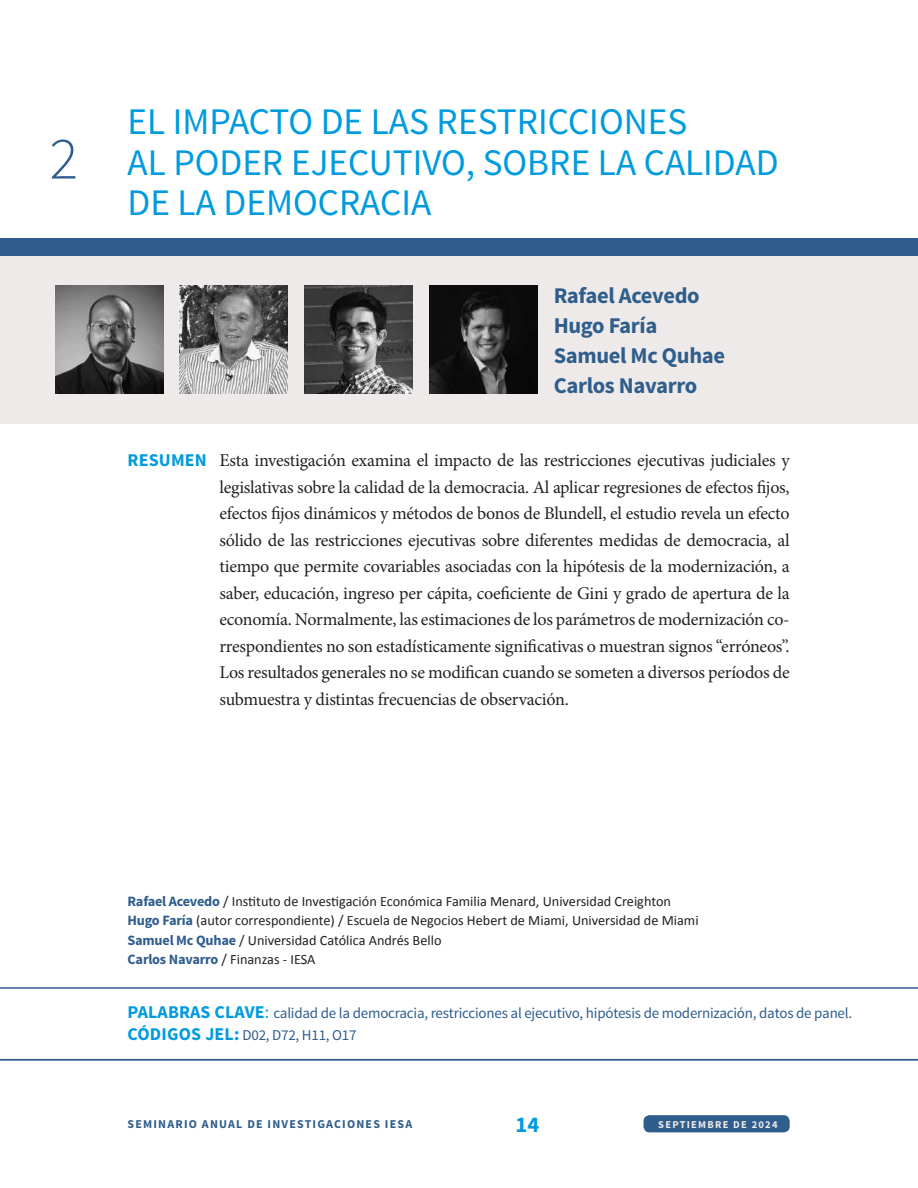
<style>
.page{position:relative;width:918px;height:1188px;background:#fff}
.page>*{position:absolute;margin:0;border:0;box-sizing:border-box;transform-origin:0 0}
.t1{font:300 60px "Source Sans Pro";color:#2f5d8c}
.t2{font:37.5px/40.5px "Source Sans Pro";color:#009bde}
.t3{font:700 22.5px/30px "Source Sans Pro";letter-spacing:-.015em;color:#2f5d8c}
.t4{font:700 22.5px "Source Sans Pro";color:#009bde}
.t5{font:18px/26.5px "Minion Pro";letter-spacing:-.015em;color:#222;text-align:justify}
.t6{font:700 18px "Source Sans Pro";letter-spacing:.01em;color:#009bde}
.t7{font:15px/22.5px "Source Sans Pro";letter-spacing:-.015em;color:#2f5d8c}
.t8{font:14.25px/19.5px "Calibri";color:#231f20}
.t9{font:700 12px "Source Sans Pro";letter-spacing:.1em;color:#2f5d8c}
.t10{font:700 10.5px "Source Sans Pro";letter-spacing:.12em;color:#eeeae9}
.s1{font-family:"Source Sans Pro";font-weight:700;color:#2f5d8c}
.s2{font-weight:700;font-size:18px;color:#009bde}
.s3{font-size:18px;color:#009bde}
</style>
<div class="page">
<div style="left:644px;top:1115px;width:146px;height:17px;background:#2f5d8c;border-radius:6px"></div>
<div style="left:0;top:255px;width:918px;height:169px;background:#eeeae9"></div>
<img style="left:55px;top:286px;width:108px;height:108px">
<div style="left:0;top:238px;width:918px;height:17px;background:#2f5d8c"></div>
<img style="left:180px;top:286px;width:108px;height:108px">
<hr style="left:0;top:987px;width:918px;height:2px;background:#2f5d8c">
<hr style="left:0;top:1059px;width:918px;height:1px;background:#2f5d8c">
<img style="left:304px;top:286px;width:108px;height:108px">
<img style="left:429px;top:286px;width:108px;height:108px">
<h1 class="t1" style="left:49px;top:122px;width:30px">2</h1>
<h2 class="t2" style="left:128px;top:102px;width:653px">EL IMPACTO DE LAS RESTRICCIONES<br>AL PODER EJECUTIVO, SOBRE LA CALIDAD<br>DE LA DEMOCRACIA</h2>
<p class="t3" style="left:554px;top:282px;width:173px">Rafael Acevedo<br>Hugo Faría<br>Samuel Mc Quhae<br>Carlos Navarro</p>
<p class="t6" style="left:128px;top:449px;width:81px">RESUMEN</p>
<p class="t5" style="left:219px;top:447px;width:572px">Esta investigación examina el impacto de las restricciones ejecutivas judiciales y legislativas sobre la calidad de la democracia. Al aplicar regresiones de efectos fijos, efectos fijos dinámicos y métodos de bonos de Blundell, el estudio revela un efecto sólido de las restricciones ejecutivas sobre diferentes medidas de democracia, al tiempo que permite covariables asociadas con la hipótesis de la modernización, a saber, educación, ingreso per cápita, coeficiente de Gini y grado de apertura de la economía. Normalmente, las estimaciones de los parámetros de modernización co&shy;rrespondientes no son estadísticamente significativas o muestran signos “erróneos”.<br>Los resultados generales no se modifican cuando se someten a diversos períodos de submuestra y distintas frecuencias de observación.</p>
<p class="t8" style="left:128px;top:892px;width:573px"><span class="s1">Rafael Acevedo</span> / Instituto de Investigación Económica Familia Menard, Universidad Creighton <span class="s1">Hugo Faría</span> (autor correspondiente) / Escuela de Negocios Hebert de Miami, Universidad de Miami <span class="s1">Samuel Mc Quhae</span> / Universidad Católica Andrés Bello<br><span class="s1">Carlos Navarro</span> / Finanzas - IESA</p>
<p class="t7" style="left:128px;top:1002px;width:726px"><span class="s2">PALABRAS CLAVE</span><span class="s3">:</span> calidad de la democracia, restricciones al ejecutivo, hipótesis de modernización, datos de panel.<br><span class="s2">CÓDIGOS JEL:</span> D02, D72, H11, O17</p>
<p class="t9" style="left:128px;top:1116px;width:286px">SEMINARIO ANUAL DE INVESTIGACIONES IESA</p>
<p class="t4" style="left:516px;top:1110px;width:25px">14</p>
<p class="t10" style="left:658px;top:1118px;width:121px">SEPTIEMBRE DE 2024</p>
</div>
